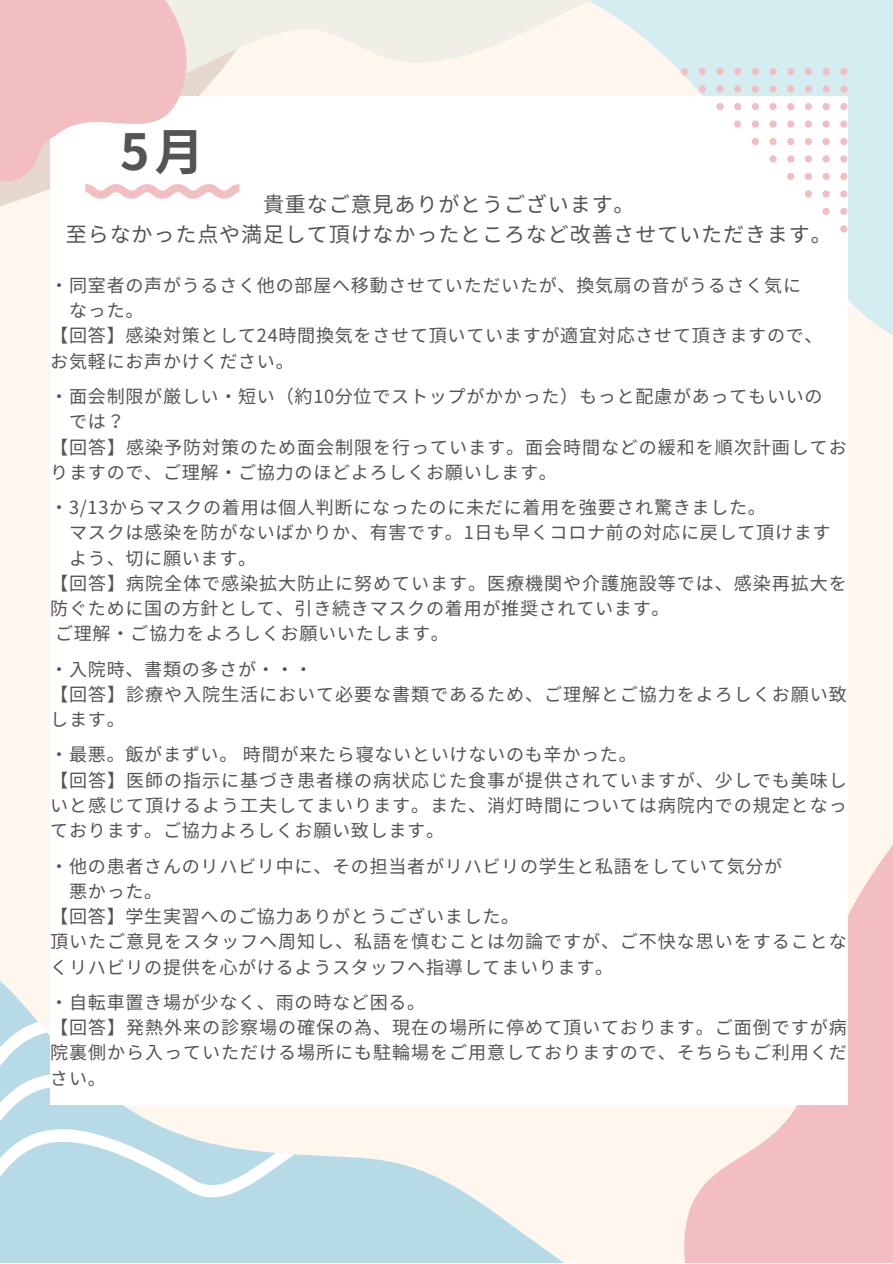
<style>
.page{position:relative;width:893px;height:1264px;background:#fff}
.page>*{position:absolute;margin:0;border:0;box-sizing:border-box;transform-origin:0 0}
.t1{font:700 49.8px "Noto Sans JP";color:#545454}
.t2{font:21px "Noto Sans JP";letter-spacing:.04em;color:#545454}
.t3{font:18px/25.2px "Noto Sans JP";letter-spacing:.04em;color:#545454}
</style>
<div class="page">
<div style="left:0;top:352px;width:892px;height:910px;background:#fff6ee"></div>
<div style="left:0;top:199px;width:50px;height:344px;background:#fff6ee"></div>
<svg style="left:666px;top:791px;width:226px;height:471px;background:#f5cdce"></svg>
<svg style="left:637px;top:0;width:255px;height:352px;background:#d8eef0"></svg>
<svg style="left:239px;top:0;width:398px;height:96px;background:#f8f3eb"></svg>
<svg style="left:0;top:921px;width:294px;height:187px;background:#e2eded"></svg>
<svg style="left:0;top:1108px;width:581px;height:154px;background:#d1e5e9"></svg>
<div style="left:50px;top:96px;width:797px;height:1008px;background:#fff"></div>
<svg style="left:840px;top:225px;width:7px;height:7px"></svg>
<svg style="left:840px;top:208px;width:7px;height:7px"></svg>
<svg style="left:822px;top:208px;width:7px;height:7px"></svg>
<svg style="left:840px;top:190px;width:7px;height:7px"></svg>
<svg style="left:822px;top:190px;width:7px;height:7px"></svg>
<svg style="left:805px;top:190px;width:7px;height:7px"></svg>
<svg style="left:840px;top:173px;width:7px;height:7px"></svg>
<svg style="left:822px;top:173px;width:7px;height:7px"></svg>
<svg style="left:805px;top:173px;width:7px;height:7px"></svg>
<svg style="left:787px;top:173px;width:7px;height:7px"></svg>
<svg style="left:840px;top:155px;width:7px;height:8px"></svg>
<svg style="left:822px;top:155px;width:7px;height:8px"></svg>
<svg style="left:805px;top:155px;width:7px;height:8px"></svg>
<svg style="left:787px;top:155px;width:7px;height:8px"></svg>
<svg style="left:769px;top:155px;width:7px;height:8px"></svg>
<svg style="left:840px;top:138px;width:7px;height:7px"></svg>
<svg style="left:822px;top:138px;width:7px;height:7px"></svg>
<svg style="left:805px;top:138px;width:7px;height:7px"></svg>
<svg style="left:787px;top:138px;width:7px;height:7px"></svg>
<svg style="left:769px;top:138px;width:7px;height:7px"></svg>
<svg style="left:751px;top:138px;width:7px;height:7px"></svg>
<svg style="left:840px;top:120px;width:7px;height:8px"></svg>
<svg style="left:822px;top:120px;width:7px;height:8px"></svg>
<svg style="left:805px;top:120px;width:7px;height:8px"></svg>
<svg style="left:787px;top:120px;width:7px;height:8px"></svg>
<svg style="left:769px;top:120px;width:7px;height:8px"></svg>
<svg style="left:751px;top:120px;width:7px;height:8px"></svg>
<svg style="left:734px;top:120px;width:7px;height:8px"></svg>
<svg style="left:840px;top:103px;width:7px;height:7px"></svg>
<svg style="left:822px;top:103px;width:7px;height:7px"></svg>
<svg style="left:805px;top:103px;width:7px;height:7px"></svg>
<svg style="left:787px;top:103px;width:7px;height:7px"></svg>
<svg style="left:769px;top:103px;width:7px;height:7px"></svg>
<svg style="left:751px;top:103px;width:7px;height:7px"></svg>
<svg style="left:734px;top:103px;width:7px;height:7px"></svg>
<svg style="left:716px;top:103px;width:7px;height:7px"></svg>
<svg style="left:840px;top:85px;width:7px;height:8px"></svg>
<svg style="left:822px;top:85px;width:7px;height:8px"></svg>
<svg style="left:804px;top:85px;width:8px;height:8px"></svg>
<svg style="left:787px;top:85px;width:7px;height:8px"></svg>
<svg style="left:769px;top:85px;width:7px;height:8px"></svg>
<svg style="left:751px;top:85px;width:7px;height:8px"></svg>
<svg style="left:734px;top:85px;width:7px;height:8px"></svg>
<svg style="left:716px;top:85px;width:7px;height:8px"></svg>
<svg style="left:698px;top:85px;width:7px;height:8px"></svg>
<svg style="left:840px;top:68px;width:7px;height:7px"></svg>
<svg style="left:822px;top:68px;width:7px;height:7px"></svg>
<svg style="left:804px;top:68px;width:8px;height:7px"></svg>
<svg style="left:787px;top:68px;width:7px;height:7px"></svg>
<svg style="left:769px;top:68px;width:7px;height:7px"></svg>
<svg style="left:751px;top:68px;width:7px;height:7px"></svg>
<svg style="left:734px;top:68px;width:7px;height:7px"></svg>
<svg style="left:716px;top:68px;width:7px;height:7px"></svg>
<svg style="left:698px;top:68px;width:7px;height:7px"></svg>
<svg style="left:681px;top:68px;width:7px;height:7px"></svg>
<svg style="left:0;top:0;width:239px;height:199px"></svg>
<p class="t1" style="left:120px;top:113px;width:76px">5月</p>
<p class="t2" style="left:263px;top:188px;width:373px">貴重なご意見ありがとうございます。</p>
<p class="t2" style="left:66px;top:217px;width:767px">至らなかった点や満足して頂けなかったところなど改善させていただきます。</p>
<p class="t3" style="left:50px;top:272px;width:752px">・同室者の声がうるさく他の部屋へ移動させていただいたが、換気扇の音がうるさく気に</p>
<p class="t3" style="left:69px;top:297px;width:76px">なった。</p>
<p class="t3" style="left:50px;top:322px;width:773px">【回答】感染対策として24時間換気をさせて頂いていますが適宜対応させて頂きますので、</p>
<p class="t3" style="left:50px;top:347px;width:245px">お気軽にお声かけください。</p>
<p class="t3" style="left:50px;top:383px;width:773px">・面会制限が厳しい・短い（約10分位でストップがかかった）もっと配慮があってもいいの</p>
<p class="t3" style="left:69px;top:408px;width:57px">では？</p>
<p class="t3" style="left:50px;top:433px;width:798px">【回答】感染予防対策のため面会制限を行っています。面会時間などの緩和を順次計画しておりますので、ご理解・ご協力のほどよろしくお願いします。</p>
<p class="t3" style="left:50px;top:494px;width:717px">・3/13からマスクの着用は個人判断になったのに未だに着用を強要され驚きました。</p>
<p class="t3" style="left:69px;top:519px;width:763px">マスクは感染を防がないばかりか、有害です。1日も早くコロナ前の対応に戻して頂けます</p>
<p class="t3" style="left:69px;top:544px;width:189px">よう、切に願います。</p>
<p class="t3" style="left:50px;top:569px;width:798px">【回答】病院全体で感染拡大防止に努めています。医療機関や介護施設等では、感染再拡大を防ぐために国の方針として、引き続きマスクの着用が推奨されています。</p>
<p class="t3" style="left:55px;top:620px;width:395px">ご理解・ご協力をよろしくお願いいたします。</p>
<p class="t3" style="left:50px;top:655px;width:264px">・入院時、書類の多さが・・・</p>
<p class="t3" style="left:50px;top:680px;width:798px">【回答】診療や入院生活において必要な書類であるため、ご理解とご協力をよろしくお願い致します。</p>
<p class="t3" style="left:50px;top:741px;width:588px">・最悪。飯がまずい。時間が来たら寝ないといけないのも辛かった。</p>
<p class="t3" style="left:50px;top:766px;width:798px;text-align:justify">【回答】医師の指示に基づき患者様の病状応じた食事が提供されていますが、少しでも美味しいと感じて頂けるよう工夫してまいります。また、消灯時間については病院内での規定となっております。ご協力よろしくお願い致します。</p>
<p class="t3" style="left:50px;top:852px;width:733px">・他の患者さんのリハビリ中に、その担当者がリハビリの学生と私語をしていて気分が</p>
<p class="t3" style="left:69px;top:877px;width:95px">悪かった。</p>
<p class="t3" style="left:50px;top:902px;width:470px">【回答】学生実習へのご協力ありがとうございました。</p>
<p class="t3" style="left:50px;top:928px;width:798px">頂いたご意見をスタッフへ周知し、私語を慎むことは勿論ですが、ご不快な思いをすることなくリハビリの提供を心がけるようスタッフへ指導してまいります。</p>
<p class="t3" style="left:50px;top:988px;width:376px">・自転車置き場が少なく、雨の時など困る。</p>
<p class="t3" style="left:50px;top:1013px;width:798px;text-align:justify">【回答】発熱外来の診察場の確保の為、現在の場所に停めて頂いております。ご面倒ですが病院裏側から入っていただける場所にも駐輪場をご用意しておりますので、そちらもご利用ください。</p>
</div>
